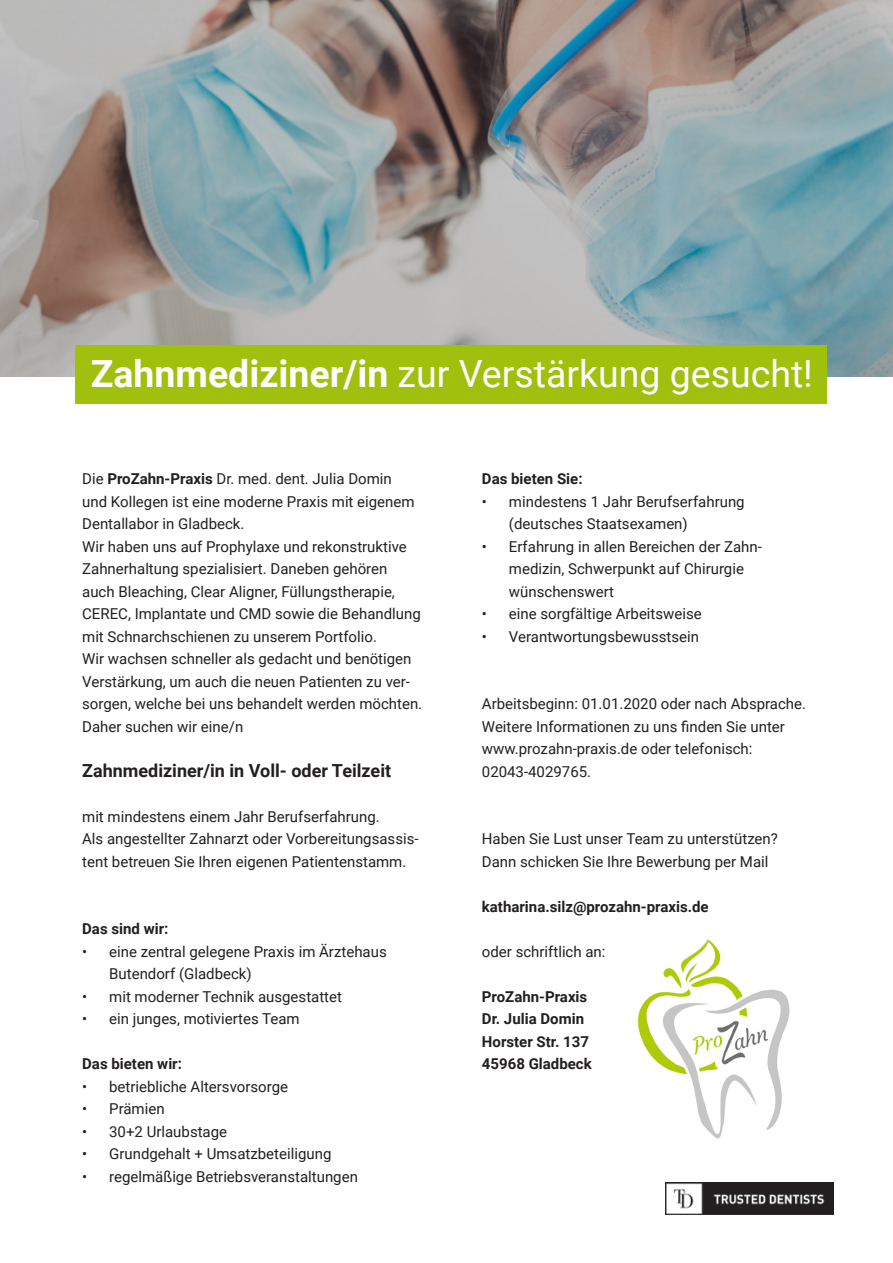
<style>
.page{position:relative;width:893px;height:1263px;background:#fff}
.page>*{position:absolute;margin:0;border:0;box-sizing:border-box;transform-origin:0 0}
.t1{font:37.5px "Roboto";color:#fff}
.t2{font:700 18px "Roboto";color:#231f20}
.t3{font:15px/22.5px "Roboto";color:#231f20}
.t4{font:700 15px "Roboto";color:#231f20}
.s1{font-weight:700}
</style>
<div class="page">
<img style="left:665px;top:1182px;width:169px;height:32px">
<svg style="left:0;top:0;width:893px;height:377px;background:#959c9d"></svg>
<div style="left:75px;top:345px;width:751px;height:58px;background:#9fc00d"></div>
<img style="left:637px;top:939px;width:153px;height:200px">
<p class="t1" style="left:91px;top:347px;width:724px"><span class="s1">Zahnmediziner/in</span> zur Verstärkung gesucht!</p>
<p class="t3" style="left:82px;top:467px;width:334px">Die <span class="s1">ProZahn-Praxis</span> Dr. med. dent. Julia Domin und Kollegen ist eine moderne Praxis mit eigenem<br>Dentallabor in Gladbeck.</p>
<p class="t3" style="left:82px;top:535px;width:340px">Wir haben uns auf Prophylaxe und rekonstruktive Zahnerhaltung spezialisiert. Daneben gehören auch Bleaching, Clear Aligner, Füllungstherapie, CEREC, Implantate und CMD sowie die Behandlung mit Schnarchschienen zu unserem Portfolio.</p>
<p class="t3" style="left:82px;top:647px;width:342px">Wir wachsen schneller als gedacht und benötigen Verstärkung, um auch die neuen Patienten zu ver&shy;sorgen, welche bei uns behandelt werden möchten.<br>Daher suchen wir eine/n</p>
<p class="t2" style="left:82px;top:758px;width:310px">Zahnmediziner/in in Voll- oder Teilzeit</p>
<p class="t3" style="left:82px;top:805px;width:299px">mit mindestens einem Jahr Berufserfahrung.</p>
<p class="t3" style="left:82px;top:827px;width:338px">Als angestellter Zahnarzt oder Vorbereitungsassis&shy;tent betreuen Sie Ihren eigenen Patientenstamm.</p>
<p class="t4" style="left:82px;top:918px;width:88px">Das sind wir:</p>
<p class="t3" style="left:109px;top:940px;width:279px;text-indent:-27px">• eine zentral gelegene Praxis im Ärztehaus<br>Butendorf (Gladbeck)</p>
<p class="t3" style="left:82px;top:985px;width:261px">• mit moderner Technik ausgestattet</p>
<p class="t3" style="left:82px;top:1007px;width:219px">• ein junges, motiviertes Team</p>
<p class="t4" style="left:82px;top:1053px;width:101px">Das bieten wir:</p>
<p class="t3" style="left:82px;top:1075px;width:207px">• betriebliche Altersvorsorge</p>
<p class="t3" style="left:82px;top:1097px;width:84px">• Prämien</p>
<p class="t3" style="left:82px;top:1120px;width:146px">• 30+2 Urlaubstage</p>
<p class="t3" style="left:82px;top:1142px;width:251px">• Grundgehalt + Umsatzbeteiligung</p>
<p class="t3" style="left:82px;top:1165px;width:277px">• regelmäßige Betriebsveranstaltungen</p>
<p class="t4" style="left:482px;top:468px;width:102px">Das bieten Sie:</p>
<p class="t3" style="left:509px;top:490px;width:237px;text-indent:-27px">• mindestens 1 Jahr Berufserfahrung (deutsches Staatsexamen)</p>
<p class="t3" style="left:509px;top:535px;width:255px;text-indent:-27px">• Erfahrung in allen Bereichen der Zahn&shy;medizin, Schwerpunkt auf Chirurgie wünschenswert</p>
<p class="t3" style="left:482px;top:602px;width:221px">• eine sorgfältige Arbeitsweise</p>
<p class="t3" style="left:482px;top:625px;width:219px">• Verantwortungsbewusstsein</p>
<p class="t3" style="left:482px;top:692px;width:326px">Arbeitsbeginn: 01.01.2020 oder nach Absprache.</p>
<p class="t3" style="left:482px;top:715px;width:305px">Weitere Informationen zu uns finden Sie unter www.prozahn-praxis.de oder telefonisch:</p>
<p class="t3" style="left:482px;top:760px;width:111px">02043-4029765.</p>
<p class="t3" style="left:482px;top:827px;width:297px">Haben Sie Lust unser Team zu unterstützen?<br>Dann schicken Sie Ihre Bewerbung per Mail</p>
<p class="t4" style="left:482px;top:896px;width:228px">katharina.silz@prozahn-praxis.de</p>
<p class="t3" style="left:482px;top:940px;width:125px">oder schriftlich an:</p>
<p class="t4" style="left:482px;top:986px;width:107px">ProZahn-Praxis</p>
<p class="t4" style="left:482px;top:1008px;width:104px">Dr. Julia Domin</p>
<p class="t4" style="left:482px;top:1031px;width:109px">Horster Str. 137</p>
<p class="t4" style="left:482px;top:1053px;width:111px">45968 Gladbeck</p>
</div>
